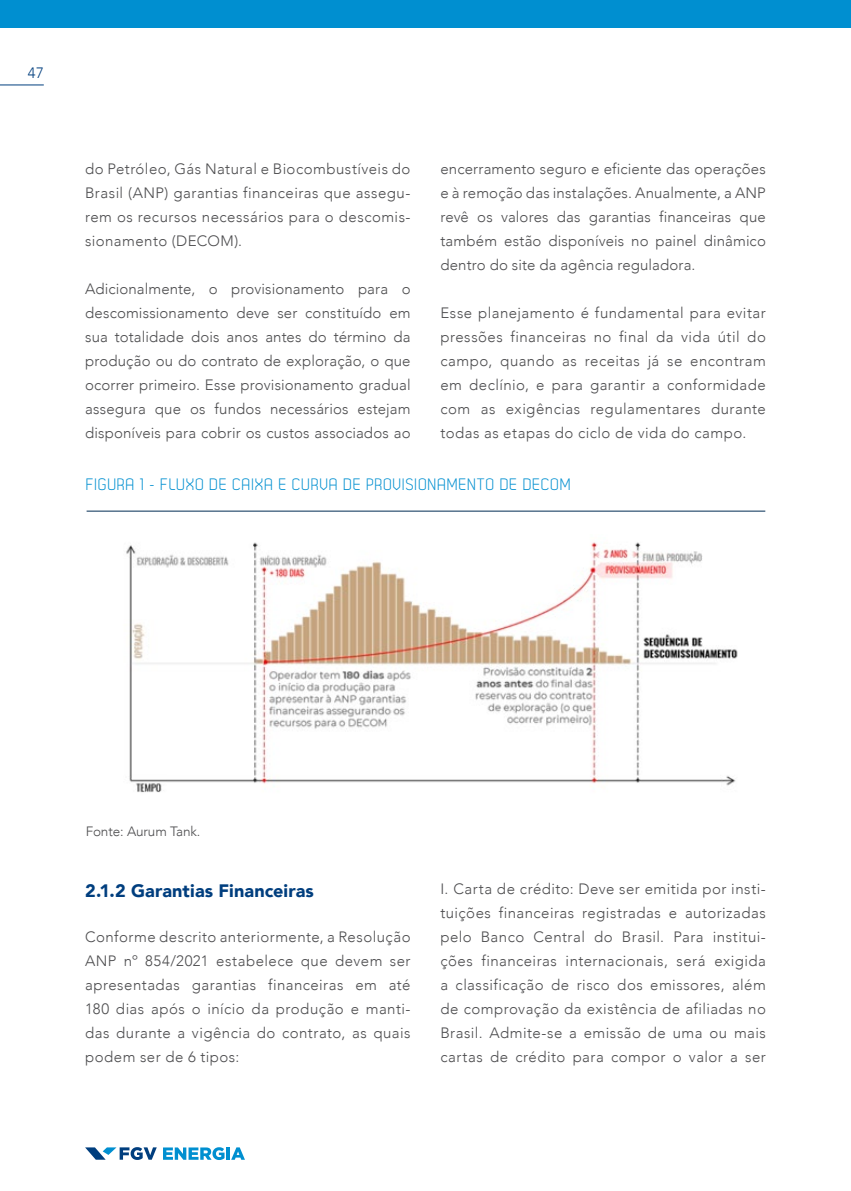
<style>
.page{position:relative;width:851px;height:1191px;background:#fff}
.page>*{position:absolute;margin:0;border:0;box-sizing:border-box;transform-origin:0 0}
.t1{font:900 18px "Avenir";letter-spacing:.005em;color:#003e7e}
.t2{font:16.5px "Dekar";letter-spacing:.05em;color:#008fd0}
.t3{font:300 15px/24px "Avenir";letter-spacing:.03em;color:#4d4d4f;text-align:justify}
.t4{font:300 15px "Avenir";color:#003e7e}
.t5{font:300 13.5px "Avenir";letter-spacing:-.01em;color:#4d4d4f}
</style>
<div class="page">
<img style="left:126px;top:542px;width:612px;height:251px">
<hr style="left:87px;top:511px;width:678px;height:1px;background:#002b53">
<hr style="left:0;top:85px;width:44px;height:1px;background:#003e7e">
<div style="left:0;top:0;width:850px;height:28px;background:#008fd0"></div>
<svg style="left:163px;top:1147px;width:61px;height:13px"></svg>
<hr style="left:226px;top:1147px;width:4px;height:12px;background:#008fd0">
<svg style="left:231px;top:1147px;width:14px;height:12px"></svg>
<svg style="left:85px;top:1147px;width:72px;height:13px"></svg>
<p class="t4" style="left:28px;top:63px;width:18px">47</p>
<p class="t3" style="left:85px;top:157px;width:327px">do Petróleo, Gás Natural e Biocombustíveis do Brasil (ANP) garantias financeiras que assegu&shy;rem os recursos necessários para o descomis&shy;sionamento (DECOM).</p>
<p class="t3" style="left:85px;top:277px;width:327px">Adicionalmente, o provisionamento para o descomissionamento deve ser constituído em sua totalidade dois anos antes do término da produção ou do contrato de exploração, o que ocorrer primeiro. Esse provisionamento gradual assegura que os fundos necessários estejam disponíveis para cobrir os custos associados ao</p>
<p class="t3" style="left:440px;top:157px;width:327px">encerramento seguro e eficiente das operações e à remoção das instalações. Anualmente, a ANP revê os valores das garantias financeiras que também estão disponíveis no painel dinâmico dentro do site da agência reguladora.</p>
<p class="t3" style="left:440px;top:301px;width:327px">Esse planejamento é fundamental para evitar pressões financeiras no final da vida útil do campo, quando as receitas já se encontram em declínio, e para garantir a conformidade com as exigências regulamentares durante todas as etapas do ciclo de vida do campo.</p>
<p class="t2" style="left:86px;top:476px;width:486px">FIGURA 1 - FLUXO DE CAIXA E CURVA DE PROVISIONAMENTO DE DECOM</p>
<p class="t5" style="left:86px;top:823px;width:116px">Fonte: Aurum Tank.</p>
<p class="t1" style="left:85px;top:875px;width:230px">2.1.2 Garantias Financeiras</p>
<p class="t3" style="left:85px;top:925px;width:327px">Conforme descrito anteriormente, a Resolução ANP nº 854/2021 estabelece que devem ser apresentadas garantias financeiras em até 180 dias após o início da produção e manti&shy;das durante a vigência do contrato, as quais podem ser de 6 tipos:</p>
<p class="t3" style="left:440px;top:877px;width:327px">I. Carta de crédito: Deve ser emitida por insti&shy;tuições financeiras registradas e autorizadas pelo Banco Central do Brasil. Para institui&shy;ções financeiras internacionais, será exigida a classificação de risco dos emissores, além de comprovação da existência de afiliadas no Brasil. Admite-se a emissão de uma ou mais cartas de crédito para compor o valor a ser</p>
</div>
